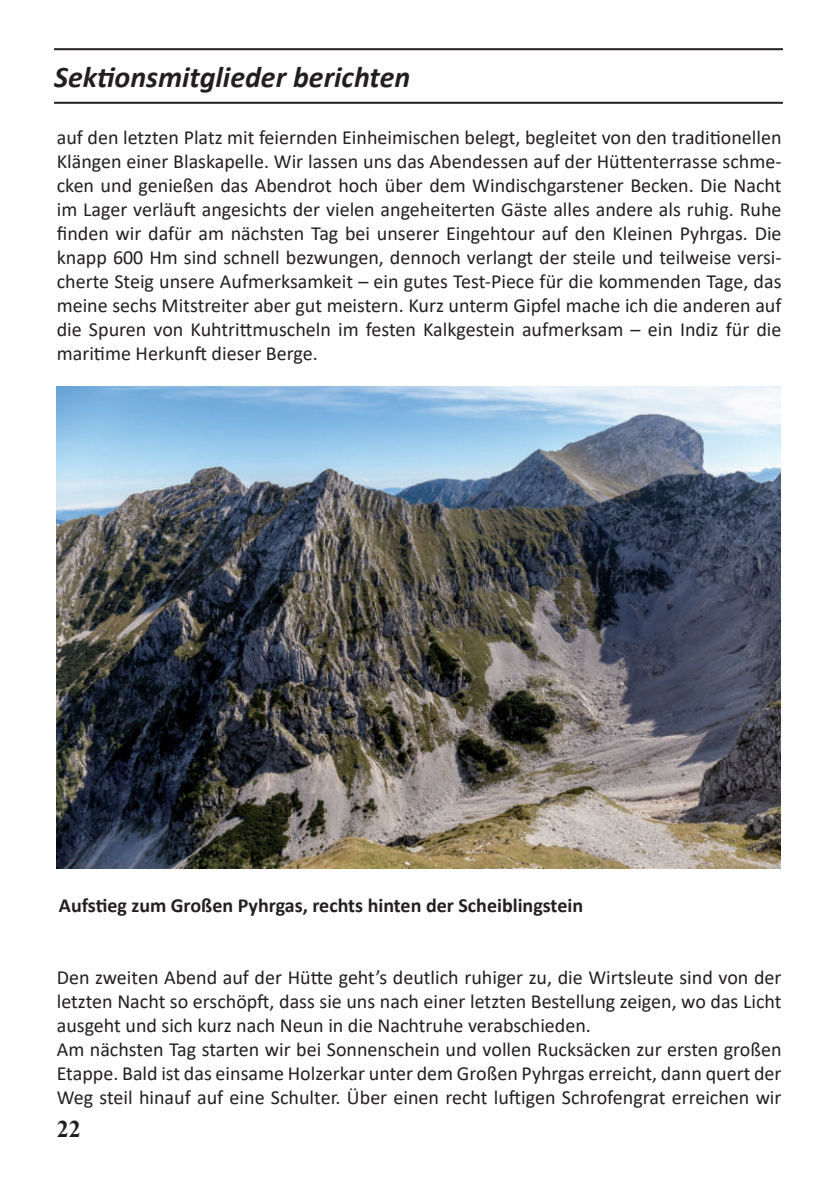
<style>
.page{position:relative;width:840px;height:1191px;background:#fff}
.page>*{position:absolute;margin:0;border:0;box-sizing:border-box;transform-origin:0 0}
.t1{font:italic 700 30px "Calibri";color:#231f20}
.t2{font:700 24px "Times New Roman";color:#231f20}
.t3{font:20px/24px "Calibri";color:#231f20;text-align:justify}
.t4{font:700 20px "Calibri";color:#231f20}
</style>
<div class="page">
<hr style="left:54px;top:102px;width:728px;height:2px;background:#231f20">
<hr style="left:54px;top:48px;width:728px;height:2px;background:#231f20">
<img style="left:57px;top:387px;width:723px;height:482px">
<h1 class="t1" style="left:54px;top:56px;width:357px">Sektionsmitglieder berichten</h1>
<p class="t3" style="left:57px;top:125px;width:726px">auf den letzten Platz mit feiernden Einheimischen belegt, begleitet von den traditionellen Klängen einer Blaskapelle. Wir lassen uns das Abendessen auf der Hüttenterrasse schme&shy;cken und genießen das Abendrot hoch über dem Windischgarstener Becken. Die Nacht im Lager verläuft angesichts der vielen angeheiterten Gäste alles andere als ruhig. Ruhe finden wir dafür am nächsten Tag bei unserer Eingehtour auf den Kleinen Pyhrgas. Die knapp 600 Hm sind schnell bezwungen, dennoch verlangt der steile und teilweise versi&shy;cherte Steig unsere Aufmerksamkeit – ein gutes Test-Piece für die kommenden Tage, das meine sechs Mitstreiter aber gut meistern. Kurz unterm Gipfel mache ich die anderen auf die Spuren von Kuhtrittmuscheln im festen Kalkgestein aufmerksam – ein Indiz für die maritime Herkunft dieser Berge.</p>
<p class="t4" style="left:59px;top:891px;width:525px">Aufstieg zum Großen Pyhrgas, rechts hinten der Scheiblingstein</p>
<p class="t3" style="left:57px;top:965px;width:726px;text-align:left">Den zweiten Abend auf der Hütte geht’s deutlich ruhiger zu, die Wirtsleute sind von der letzten Nacht so erschöpft, dass sie uns nach einer letzten Bestellung zeigen, wo das Licht ausgeht und sich kurz nach Neun in die Nachtruhe verabschieden.<br>Am nächsten Tag starten wir bei Sonnenschein und vollen Rucksäcken zur ersten großen Etappe. Bald ist das einsame Holzerkar unter dem Großen Pyhrgas erreicht, dann quert der Weg steil hinauf auf eine Schulter. Über einen recht luftigen Schrofengrat erreichen wir</p>
<p class="t2" style="left:57px;top:1114px;width:25px">22</p>
</div>
